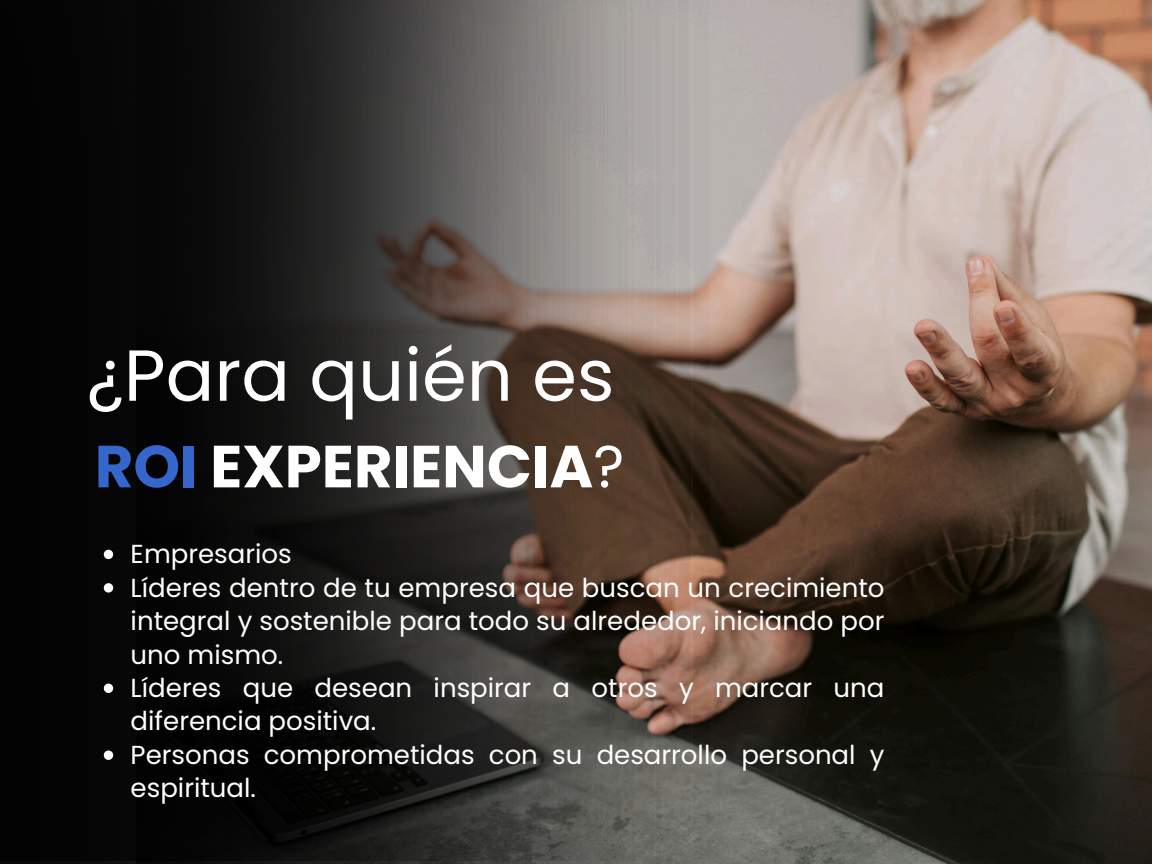
<style>
.page{position:relative;width:1152px;height:864px;background:#fff}
.page>*{position:absolute;margin:0;border:0;box-sizing:border-box;transform-origin:0 0}
.t1{font:72.15px "Poppins";color:#fff}
.t2{font:700 59.4px "Poppins";color:#fff}
.t3{font:26.1px/33.5px "Poppins";color:#fff}
.s1{color:#3566cc}
.s2{font-weight:400}
</style>
<div class="page">
<img style="left:716px;top:0;width:436px;height:864px">
<img style="left:0;top:0;width:716px;height:860px">
<svg style="left:104px;top:550px;width:9px;height:9px"></svg>
<svg style="left:104px;top:583px;width:9px;height:10px"></svg>
<svg style="left:104px;top:684px;width:9px;height:9px"></svg>
<svg style="left:104px;top:751px;width:9px;height:9px"></svg>
<p class="t1" style="left:86px;top:325px;width:530px">¿Para quién es</p>
<p class="t2" style="left:95px;top:425px;width:531px"><span class="s1">ROI</span> EXPERIENCIA<span class="s2">?</span></p>
<p class="t3" style="left:131px;top:537px;width:163px">Empresarios</p>
<p class="t3" style="left:131px;top:571px;width:755px;text-align:justify">Líderes dentro de tu empresa que buscan un crecimiento integral y sostenible para todo su alrededor, iniciando por uno mismo.</p>
<p class="t3" style="left:131px;top:671px;width:755px">Líderes que desean inspirar a otros y marcar una diferencia positiva.</p>
<h1 class="t3" style="left:131px;top:738px;width:755px">Personas comprometidas con su desarrollo personal y espiritual.</h1>
</div>
